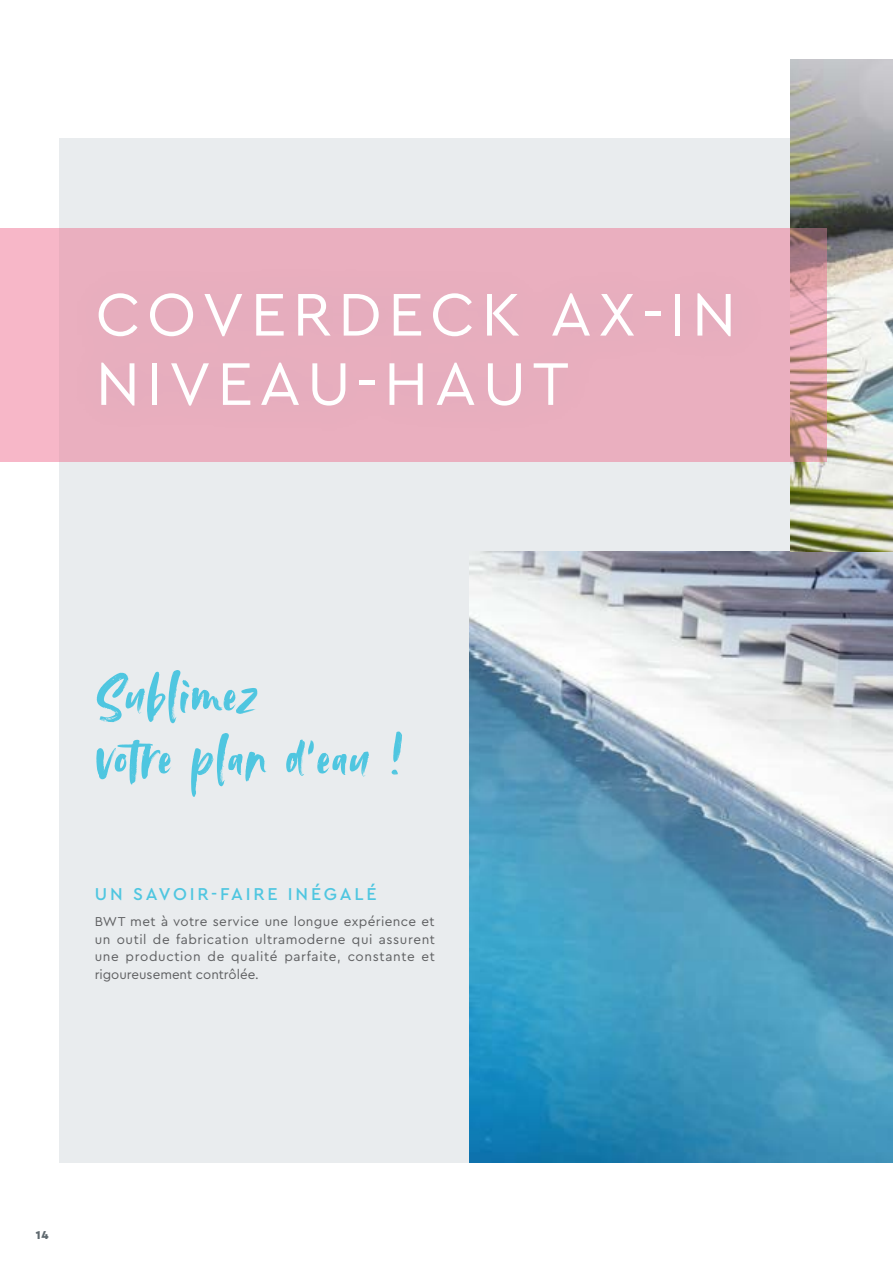
<style>
.page{position:relative;width:893px;height:1263px;background:#fff}
.page>*{position:absolute;margin:0;border:0;box-sizing:border-box;transform-origin:0 0}
.t1{font:63px/69.3px "Cera PRO";letter-spacing:.1em;color:#fff}
.t2{font:60px/63px "Avallon";letter-spacing:.025em;color:#4fc6e0}
.t3{font:500 18px "Cera PRO";letter-spacing:.16em;color:#4fc6e0}
.t4{font:13.5px/17.5px "Cera PRO";color:#5f6062;text-align:justify}
.t5{font:900 12px "Cera PRO";color:#606a70}
</style>
<div class="page">
<div style="left:60px;top:138px;width:833px;height:1024px;background:#e9ecee"></div>
<img style="left:470px;top:552px;width:423px;height:610px">
<img style="left:791px;top:60px;width:102px;height:492px">
<svg style="left:0;top:228px;width:826px;height:233px;background:#e8adbb"></svg>
<div style="left:65px;top:257px;width:707px;height:185px;background:#e8aebe"></div>
<h1 class="t1" style="left:96px;top:277px;width:642px">COVERDECK AX-IN<br>NIVEAU-HAUT</h1>
<h2 class="t2" style="left:95px;top:668px;width:310px">Sublimez<br>votre plan d'eau !</h2>
<h3 class="t3" style="left:95px;top:882px;width:283px">UN SAVOIR-FAIRE INÉGALÉ</h3>
<p class="t4" style="left:95px;top:912px;width:342px">BWT met à votre service une longue expérience et un outil de fabrication ultramoderne qui assurent une production de qualité parfaite, constante et rigoureusement contrôlée.</p>
<p class="t5" style="left:36px;top:1227px;width:14px">14</p>
</div>
